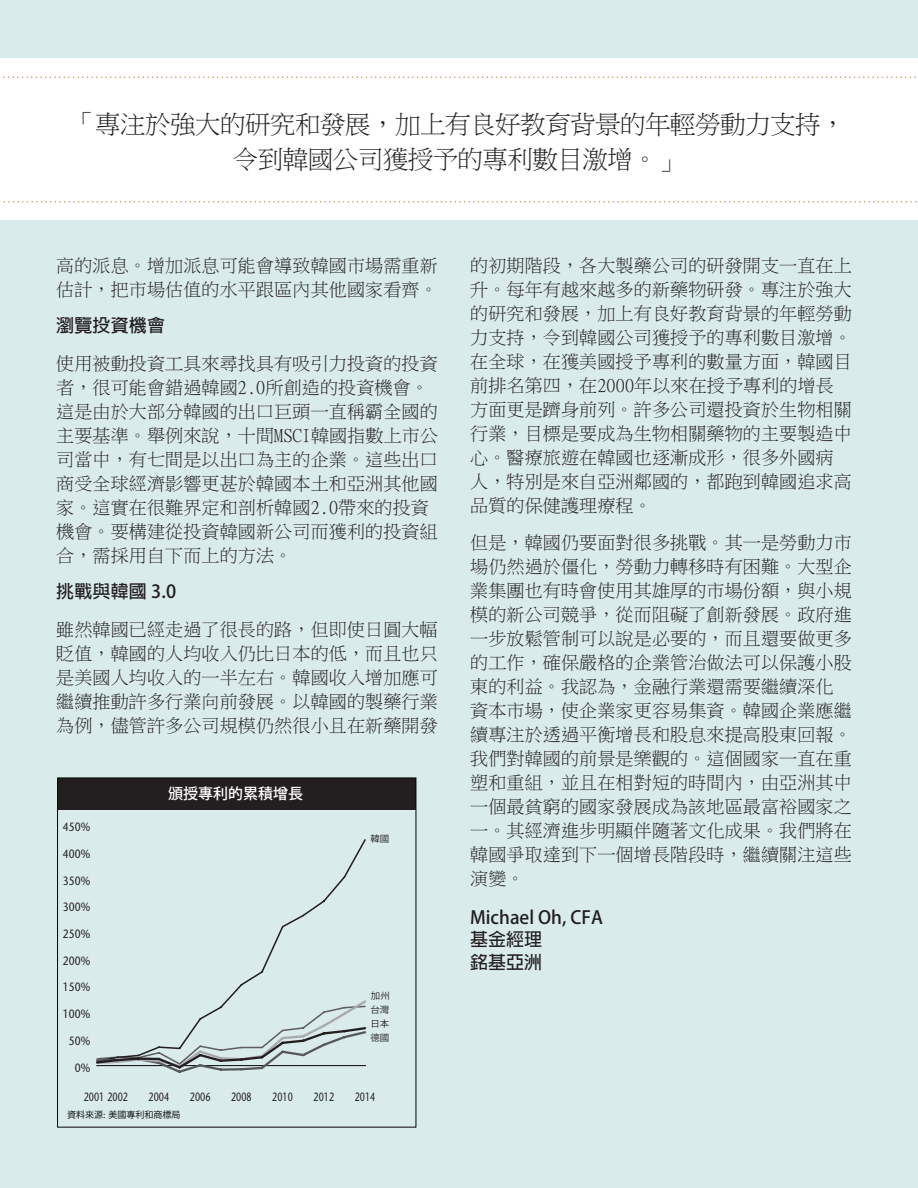
<style>
.page{position:relative;width:918px;height:1188px;background:#daebeb}
.page>*{position:absolute;margin:0;border:0;box-sizing:border-box;transform-origin:0 0}
._3_Body_text{font:25.5px/34.5px "Ming Li U";letter-spacing:-.02em;color:#231f20;text-align:center}
._3_Body_text-2{font:18px/24px "Ming Li U";letter-spacing:.01em;color:#231f20}
._3_Body_text-3{font:700 18px "Adobe Fan Heiti Std";color:#231f20}
.t1{font:15px "Koz Go Pr 6 N Medium 90 pv RKSJ H";color:#fff}
.t2{font:500 12px "Stone Sans Std";color:#231f20;scale:.86 1}
.t3{font:500 12px "Stone Sans Std";color:#231f20;scale:.75 1}
.t4{font:9px "Koz Go Pr 6 N Regular 90 pv RKSJ H";color:#050504}
.t5{font:9px "Koz Go Pr 6 N Regular 90 pv RKSJ H";color:#231f20;scale:1.05 1}
.s1{font-family:"Stone Sans Std";font-weight:500}
</style>
<div class="page">
<div style="left:0;top:58px;width:918px;height:162px;background:#fff"></div>
<svg style="left:3px;top:76px;width:913px;height:2px"></svg>
<svg style="left:0;top:201px;width:917px;height:1px"></svg>
<div style="left:58px;top:778px;width:358px;height:31px;background:#231f20"></div>
<div style="left:57px;top:778px;width:359px;height:349px;border:1px solid #050504"></div>
<svg style="left:228px;top:839px;width:138px;height:159px"></svg>
<svg style="left:96px;top:998px;width:271px;height:75px"></svg>
<p class="_3_Body_text" style="left:70px;top:108px;width:777px">「專注於強大的研究和發展，加上有良好教育背景的年輕勞動力支持，令到韓國公司獲授予的專利數目激增。」</p>
<p class="_3_Body_text-2" style="left:56px;top:254px;width:383px">高的派息。增加派息可能會導致韓國市場需重新估計，把市場估值的水平跟區內其他國家看齊。</p>
<p class="_3_Body_text-3" style="left:56px;top:315px;width:110px">瀏覽投資機會</p>
<p class="_3_Body_text-2" style="left:56px;top:352px;width:383px">使用被動投資工具來尋找具有吸引力投資的投資者，很可能會錯過韓國2.0所創造的投資機會。這是由於大部分韓國的出口巨頭一直稱霸全國的主要基準。舉例來說，十間MSCI韓國指數上市公司當中，有七間是以出口為主的企業。這些出口商受全球經濟影響更甚於韓國本土和亞洲其他國家。這實在很難界定和剖析韓國2.0帶來的投資機會。要構建從投資韓國新公司而獲利的投資組合，需採用自下而上的方法。</p>
<p class="_3_Body_text-3" style="left:56px;top:581px;width:122px">挑戰與韓國 3.0</p>
<p class="_3_Body_text-2" style="left:56px;top:618px;width:383px;text-align:justify">雖然韓國已經走過了很長的路，但即使日圓大幅貶值，韓國的人均收入仍比日本的低，而且也只是美國人均收入的一半左右。韓國收入增加應可繼續推動許多行業向前發展。以韓國的製藥行業為例，儘管許多公司規模仍然很小且在新藥開發</p>
<p class="t2" style="left:63px;top:820px;width:33px">450%</p>
<p class="t2" style="left:63px;top:847px;width:33px">400%</p>
<p class="t2" style="left:63px;top:873px;width:33px">350%</p>
<p class="t2" style="left:63px;top:900px;width:33px">300%</p>
<p class="t2" style="left:63px;top:927px;width:33px">250%</p>
<p class="t2" style="left:63px;top:953px;width:33px">200%</p>
<p class="t2" style="left:63px;top:980px;width:33px">150%</p>
<p class="t2" style="left:63px;top:1007px;width:33px">100%</p>
<p class="t2" style="left:69px;top:1034px;width:26px">50%</p>
<p class="t2" style="left:75px;top:1060px;width:19px">0%</p>
<p class="t1" style="left:168px;top:785px;width:136px">頒授專利的累積增長</p>
<p class="t5" style="left:370px;top:833px;width:20px">韓國</p>
<p class="t5" style="left:371px;top:990px;width:20px">加州</p>
<p class="t5" style="left:371px;top:1018px;width:19px">日本</p>
<p class="t5" style="left:370px;top:1004px;width:20px">台灣</p>
<p class="t5" style="left:370px;top:1032px;width:20px">德國</p>
<p class="t3" style="left:84px;top:1089px;width:61px">2001 2002</p>
<p class="t3" style="left:149px;top:1089px;width:29px">2004</p>
<p class="t3" style="left:190px;top:1089px;width:29px">2006</p>
<p class="t3" style="left:231px;top:1089px;width:29px">2008</p>
<p class="t3" style="left:272px;top:1089px;width:29px">2010</p>
<p class="t3" style="left:314px;top:1089px;width:29px">2012</p>
<p class="t3" style="left:355px;top:1089px;width:29px">2014</p>
<p class="t4" style="left:67px;top:1110px;width:115px">資料來源<span class="s1">:</span> 美國專利和商標局</p>
<p class="_3_Body_text-2" style="left:470px;top:254px;width:383px">的初期階段，各大製藥公司的研發開支一直在上升。每年有越來越多的新藥物研發。專注於強大的研究和發展，加上有良好教育背景的年輕勞動力支持，令到韓國公司獲授予的專利數目激增。在全球，在獲美國授予專利的數量方面，韓國目前排名第四，在2000年以來在授予專利的增長方面更是躋身前列。許多公司還投資於生物相關行業，目標是要成為生物相關藥物的主要製造中心。醫療旅遊在韓國也逐漸成形，很多外國病人，特別是來自亞洲鄰國的，都跑到韓國追求高品質的保健護理療程。</p>
<p class="_3_Body_text-2" style="left:470px;top:531px;width:383px">但是，韓國仍要面對很多挑戰。其一是勞動力市場仍然過於僵化，勞動力轉移時有困難。大型企業集團也有時會使用其雄厚的市場份額，與小規模的新公司競爭，從而阻礙了創新發展。政府進一步放鬆管制可以說是必要的，而且還要做更多的工作，確保嚴格的企業管治做法可以保護小股東的利益。我認為，金融行業還需要繼續深化資本市場，使企業家更容易集資。韓國企業應繼續專注於透過平衡增長和股息來提高股東回報。我們對韓國的前景是樂觀的。這個國家一直在重塑和重組，並且在相對短的時間內，由亞洲其中一個最貧窮的國家發展成為該地區最富裕國家之一。其經濟進步明顯伴隨著文化成果。我們將在韓國爭取達到下一個增長階段時，繼續關注這些演變。</p>
<p class="_3_Body_text-3" style="left:470px;top:906px;width:134px">Michael Oh, CFA</p>
<p class="_3_Body_text-3" style="left:470px;top:929px;width:73px">基金經理</p>
<p class="_3_Body_text-3" style="left:470px;top:951px;width:73px">銘基亞洲</p>
</div>
